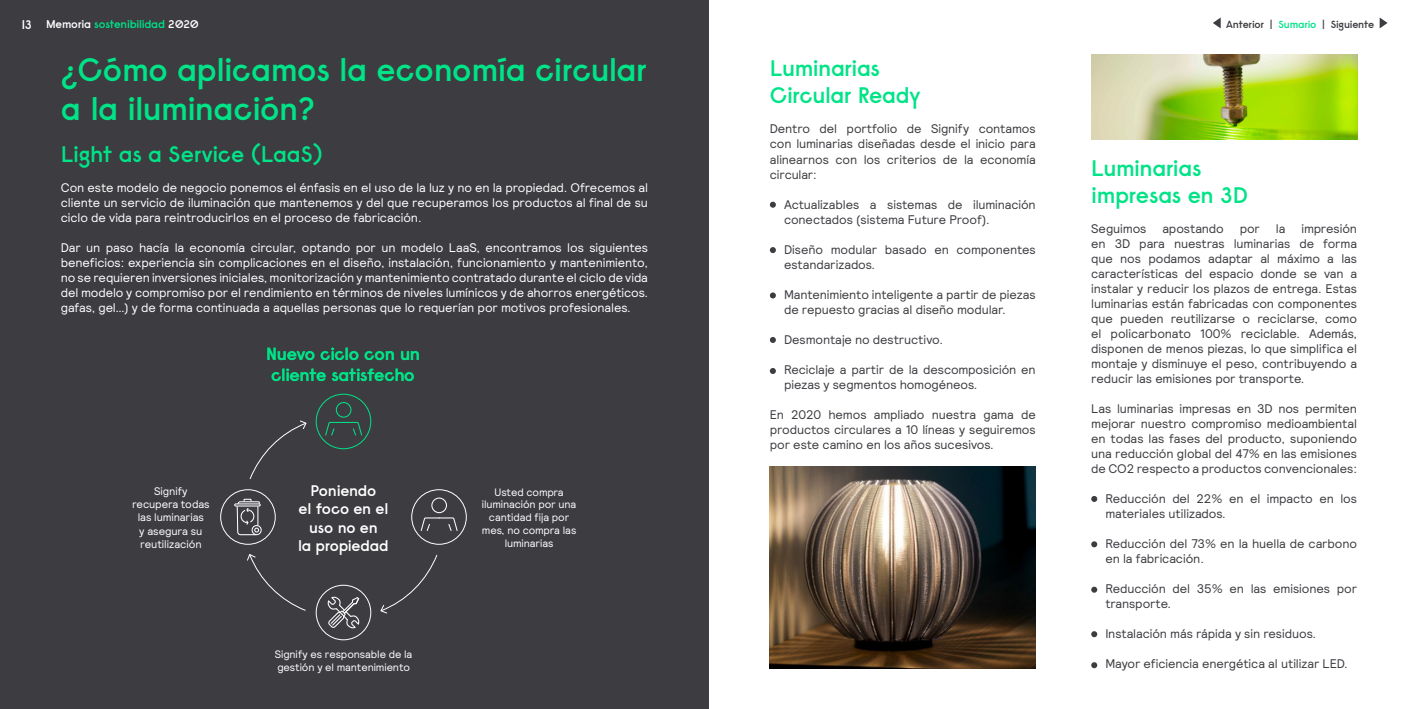
<style>
.page{position:relative;width:1418px;height:709px;background:#fff}
.page>*{position:absolute;margin:0;border:0;box-sizing:border-box;transform-origin:0 0}
.t1{font:600 32.5px/39px "Raisonne";letter-spacing:-.015em;color:#00e387}
.t2{font:600 22.5px/27px "Raisonne";letter-spacing:-.02em;color:#00e387}
.t3{font:600 17.5px/21px "Raisonne";letter-spacing:-.025em;color:#00e387}
.t4{font:600 15.38px/18.4px "Raisonne";letter-spacing:-.015em;color:#fff;text-align:center}
.t5{font:12.5px/15px "Relative";letter-spacing:-.01em;color:#3c3c41}
.t6{font:12.5px/15px "Relative";letter-spacing:-.01em;color:#fff;text-align:justify}
.t7{font:600 11.25px "Raisonne";letter-spacing:-.02em;color:#00e387}
.t8{font:11px/13.1px "Relative";letter-spacing:-.005em;color:#fff;text-align:center}
.t9{font:10.75px/12.9px "Relative";letter-spacing:-.01em;color:#fff}
.t10{font:600 10.38px "Raisonne";letter-spacing:-.02em;color:#3c3c41}
.s1{font-size:12.5px;color:#fff}
.s2{color:#fff}
.s3{color:#00e387}
</style>
<div class="page">
<div style="left:0;top:0;width:709px;height:709px;background:#3c3c41"></div>
<img style="left:1091px;top:54px;width:265px;height:86px">
<img style="left:770px;top:466px;width:265px;height:202px">
<svg style="left:1379px;top:17px;width:8px;height:11px"></svg>
<svg style="left:1213px;top:18px;width:7px;height:10px"></svg>
<svg style="left:770px;top:202px;width:6px;height:6px"></svg>
<svg style="left:770px;top:247px;width:6px;height:6px"></svg>
<svg style="left:770px;top:292px;width:6px;height:6px"></svg>
<svg style="left:770px;top:337px;width:6px;height:6px"></svg>
<svg style="left:770px;top:368px;width:6px;height:6px"></svg>
<svg style="left:1091px;top:496px;width:6px;height:6px"></svg>
<svg style="left:1091px;top:541px;width:6px;height:6px"></svg>
<svg style="left:1091px;top:586px;width:6px;height:6px"></svg>
<svg style="left:1091px;top:631px;width:6px;height:6px"></svg>
<svg style="left:1091px;top:662px;width:6px;height:6px"></svg>
<div style="left:316px;top:584px;width:55px;height:56px;border:1px solid #fff;border-radius:50%"></div>
<div style="left:316px;top:394px;width:55px;height:55px;border:1px solid #00e387;border-radius:50%"></div>
<div style="left:220px;top:489px;width:56px;height:55px;border:1px solid #fff;border-radius:50%"></div>
<svg style="left:249px;top:420px;width:58px;height:59px"></svg>
<svg style="left:380px;top:555px;width:58px;height:59px"></svg>
<svg style="left:247px;top:554px;width:59px;height:57px"></svg>
<div style="left:251px;top:525px;width:11px;height:10px;border:1px solid #fff;border-radius:50%"></div>
<div style="left:234px;top:503px;width:27px;height:3px;border:1px solid #fff"></div>
<svg style="left:236px;top:498px;width:24px;height:37px"></svg>
<svg style="left:327px;top:596px;width:33px;height:33px"></svg>
<div style="left:336px;top:402px;width:15px;height:15px;border:1px solid #00e387;border-radius:50%"></div>
<svg style="left:325px;top:421px;width:37px;height:15px"></svg>
<div style="left:411px;top:489px;width:56px;height:55px;border:1px solid #fff;border-radius:50%"></div>
<div style="left:431px;top:497px;width:16px;height:16px;border:1px solid #fff;border-radius:50%"></div>
<svg style="left:420px;top:517px;width:38px;height:14px"></svg>
<p class="t7" style="left:22px;top:17px;width:179px"><span class="s1">13</span> <span class="s2">Memoria</span> sostenibilidad <span class="s2">2020</span></p>
<p class="t10" style="left:1226px;top:17px;width:149px">Anterior | <span class="s3">Sumario</span> | Siguiente</p>
<h1 class="t1" style="left:61px;top:50px;width:587px">¿Cómo aplicamos la economía circular a la iluminación?</h1>
<h2 class="t2" style="left:61px;top:140px;width:264px">Light as a Service (LaaS)</h2>
<p class="t6" style="left:61px;top:180px;width:588px">Con este modelo de negocio ponemos el énfasis en el uso de la luz y no en la propiedad. Ofrecemos al cliente un servicio de iluminación que mantenemos y del que recuperamos los productos al final de su ciclo de vida para reintroducirlos en el proceso de fabricación.</p>
<p class="t6" style="left:61px;top:240px;width:588px">Dar un paso hacía la economía circular, optando por un modelo LaaS, encontramos los siguientes beneficios: experiencia sin complicaciones en el diseño, instalación, funcionamiento y mantenimiento, no se requieren inversiones iniciales, monitorización y mantenimiento contratado durante el ciclo de vida del modelo y compromiso por el rendimiento en términos de niveles lumínicos y de ahorros energéticos. gafas, gel…) y de forma continuada a aquellas personas que lo requerían por motivos profesionales.</p>
<p class="t8" style="left:132px;top:484px;width:79px">Signify recupera todas las luminarias<br>y asegura su reutilización</p>
<h3 class="t3" style="left:266px;top:343px;width:155px">Nuevo ciclo con un cliente satisfecho</h3>
<p class="t4" style="left:298px;top:481px;width:92px">Poniendo<br>el foco en el uso no en<br>la propiedad</p>
<p class="t9" style="left:275px;top:647px;width:139px">Signify es responsable de la gestión y el mantenimiento</p>
<p class="t9" style="left:482px;top:485px;width:96px;text-align:center">Usted compra iluminación por una cantidad fija por mes, no compra las luminarias</p>
<h2 class="t2" style="left:770px;top:55px;width:152px">Luminarias<br>Circular Ready</h2>
<p class="t5" style="left:770px;top:121px;width:267px;text-align:justify">Dentro del portfolio de Signify contamos con luminarias diseñadas desde el inicio para alinearnos con los criterios de la economía circular:</p>
<p class="t5" style="left:784px;top:196px;width:253px">Actualizables a sistemas de iluminación conectados (sistema Future Proof).</p>
<p class="t5" style="left:784px;top:241px;width:253px">Diseño modular basado en componentes estandarizados.</p>
<p class="t5" style="left:784px;top:286px;width:253px">Mantenimiento inteligente a partir de piezas de repuesto gracias al diseño modular.</p>
<p class="t5" style="left:784px;top:331px;width:161px">Desmontaje no destructivo.</p>
<p class="t5" style="left:784px;top:361px;width:253px">Reciclaje a partir de la descomposición en piezas y segmentos homogéneos.</p>
<p class="t5" style="left:770px;top:406px;width:267px;text-align:justify">En 2020 hemos ampliado nuestra gama de productos circulares a 10 líneas y seguiremos por este camino en los años sucesivos.</p>
<h2 class="t2" style="left:1091px;top:154px;width:158px">Luminarias impresas en 3D</h2>
<p class="t5" style="left:1091px;top:221px;width:57px">Seguimos</p>
<p class="t5" style="left:1162px;top:221px;width:63px">apostando</p>
<p class="t5" style="left:1239px;top:221px;width:22px">por</p>
<p class="t5" style="left:1275px;top:221px;width:11px">la</p>
<p class="t5" style="left:1091px;top:221px;width:267px;text-align:justify;text-indent:210px">impresión en 3D para nuestras luminarias de forma que nos podamos adaptar al máximo a las características del espacio donde se van a instalar y reducir los plazos de entrega. Estas luminarias están fabricadas con componentes que pueden reutilizarse o reciclarse, como el policarbonato 100% reciclable. Además, disponen de menos piezas, lo que simplifica el montaje y disminuye el peso, contribuyendo a reducir las emisiones por transporte.</p>
<p class="t5" style="left:1091px;top:401px;width:267px;text-align:justify">Las luminarias impresas en 3D nos permiten mejorar nuestro compromiso medioambiental en todas las fases del producto, suponiendo una reducción global del 47% en las emisiones de CO2 respecto a productos convencionales:</p>
<p class="t5" style="left:1105px;top:491px;width:253px">Reducción del 22% en el impacto en los materiales utilizados.</p>
<p class="t5" style="left:1105px;top:536px;width:253px">Reducción del 73% en la huella de carbono en la fabricación.</p>
<p class="t5" style="left:1105px;top:581px;width:253px">Reducción del 35% en las emisiones por transporte.</p>
<p class="t5" style="left:1105px;top:626px;width:212px">Instalación más rápida y sin residuos.</p>
<p class="t5" style="left:1105px;top:656px;width:244px">Mayor eficiencia energética al utilizar LED.</p>
</div>
